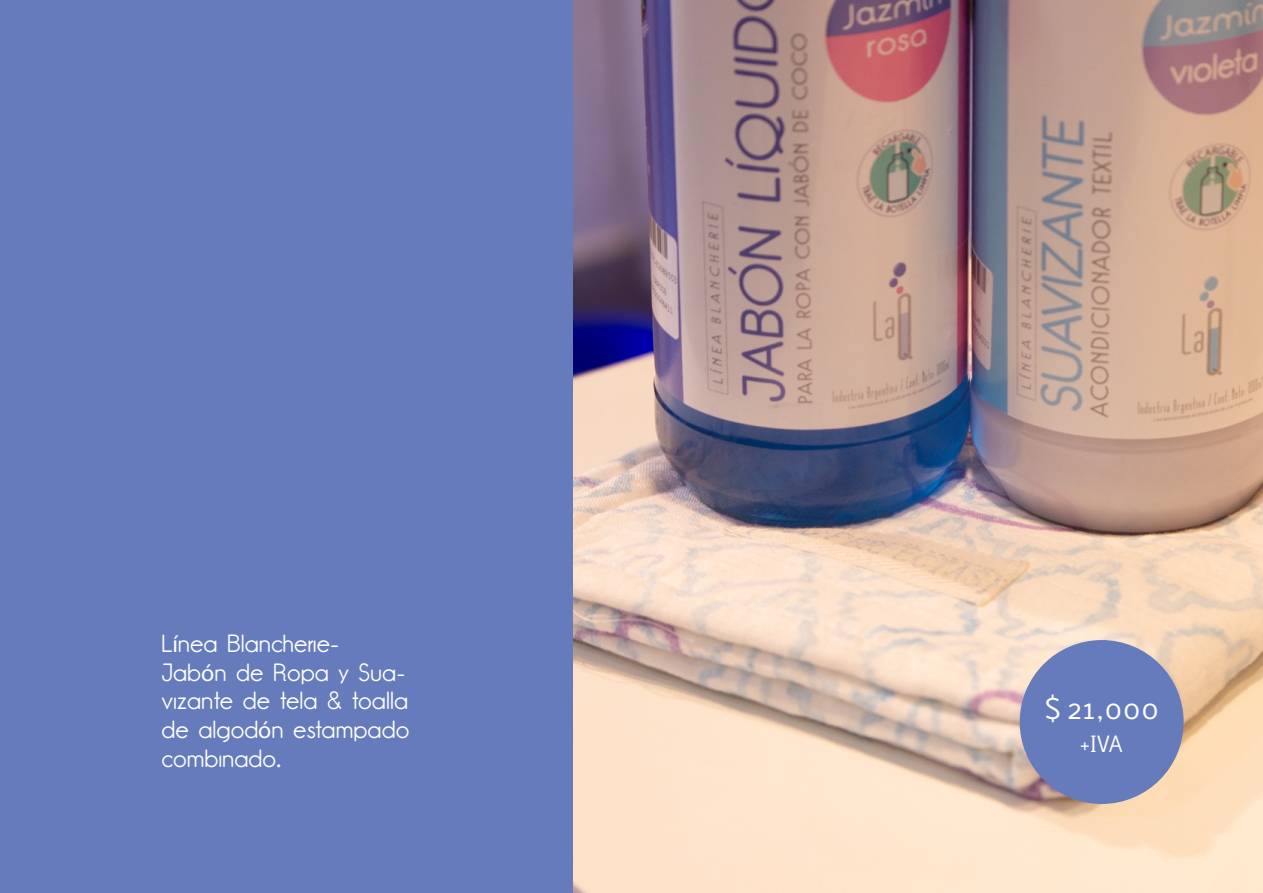
<style>
.page{position:relative;width:1263px;height:893px;background:#fff}
.page>*{position:absolute;margin:0;border:0;box-sizing:border-box;transform-origin:0 0}
.t1{font:27px "Lacuna";color:#fff}
.t2{font:24px/28.8px "Gardens C";color:#fff}
.t3{font:21px "Lacuna";color:#fff}
.s1{font-family:"Myriad Pro"}
</style>
<div class="page">
<div style="left:0;top:0;width:574px;height:893px;background:#667bbb"></div>
<img style="left:574px;top:0;width:689px;height:893px">
<div style="left:1020px;top:640px;width:163px;height:164px;background:#667bbb;border-radius:50%"></div>
<p class="t2" style="left:161px;top:628px;width:249px">L<span class="s1">í</span>nea Blancherie-<br>Jab<span class="s1">ó</span>n de Ropa y Sua&shy;vizante de tela &amp; toalla de algod<span class="s1">ó</span>n estampado combinado.</p>
<p class="t1" style="left:1044px;top:692px;width:116px">$ 21,000</p>
<p class="t3" style="left:1080px;top:731px;width:45px">+IVA</p>
</div>
